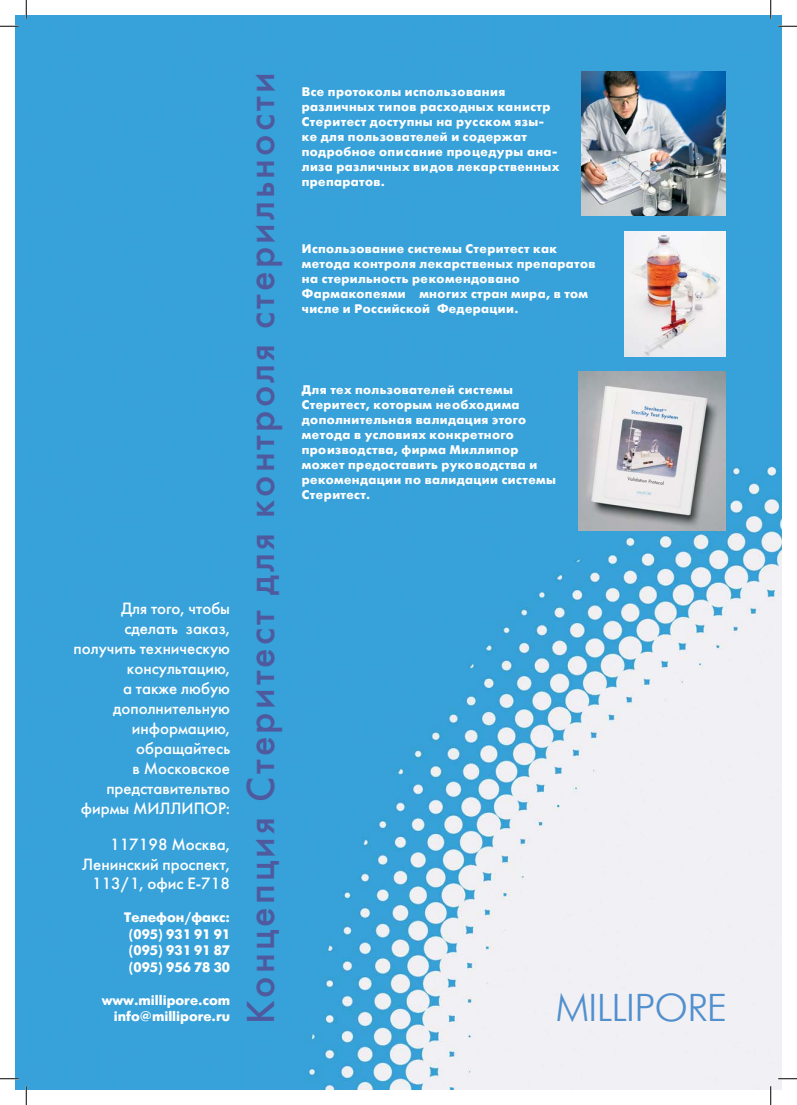
<style>
.page{position:relative;width:797px;height:1105px;background:#fff}
.page>*{position:absolute;margin:0;border:0;box-sizing:border-box;transform-origin:0 0}
.t1{font:38.75px "Futuris C";letter-spacing:.08em;color:#4f5a9e}
.t2{font:38.75px "Futuris Light C";letter-spacing:-.02em;color:#5190cd}
.t3{font:16.25px/20px "Futuris C";color:#fff;text-align:right}
.t4{font:700 13.75px/16.5px "Futuris C";color:#fff;text-align:center}
.t5{font:700 12.5px/15px "Futuris C";letter-spacing:.03em;color:#fff}
</style>
<div class="page">
<img style="left:16px;top:16px;width:765px;height:1073px">
<img style="left:581px;top:71px;width:144px;height:145px">
<img style="left:624px;top:232px;width:101px;height:124px">
<img style="left:578px;top:372px;width:147px;height:158px">
<svg style="left:0;top:25px;width:19px;height:2px"></svg>
<svg style="left:778px;top:25px;width:19px;height:2px"></svg>
<svg style="left:0;top:1078px;width:19px;height:1px"></svg>
<svg style="left:778px;top:1078px;width:19px;height:1px"></svg>
<svg style="left:25px;top:0;width:2px;height:19px"></svg>
<svg style="left:25px;top:1086px;width:2px;height:19px"></svg>
<svg style="left:770px;top:0;width:1px;height:19px"></svg>
<svg style="left:770px;top:1086px;width:1px;height:19px"></svg>
<h1 class="t1" style="left:238px;top:1024px;width:953px;rotate:-90deg">Концепция Стеритест для контроля стерильности</h1>
<p class="t5" style="left:302px;top:85px;width:259px">Все протоколы использо вания различных ти пов расходных ка нистр<br>Сте ри тест доступны на рус ском язы&shy;ке для пользователей и содержат подробное опи сание про цеду ры ана - лиза различных ви дов лекар ственных препаратов.</p>
<p class="t5" style="left:302px;top:243px;width:295px">Использование системы Сте ритест как метода контроля лекарственых препаратов на стерильность ре ко мендовано Фармакопеями мно гих стран мира, в том числе и Российской Федерации.</p>
<p class="t5" style="left:302px;top:384px;width:256px">Для тех пользователей сис темы<br>Стеритест, которым не обходима дополнительная ва лидация этого<br>ме тода в условиях конкретного<br>про изводства, фирма Миллипор может предоставить руко водства и рекомендации по валидации сис темы<br>Сте ритест.</p>
<h2 class="t3" style="left:73px;top:599px;width:158px">Для того, чтобы сделать заказ, получить техническую консультацию,<br>а также любую дополнительную информацию, обращайтесь<br>в Московское представительтво фирмы МИЛЛИПОР:</h2>
<h2 class="t3" style="left:82px;top:835px;width:149px;line-height:19.5px">117198 Москва,<br>Ленинский проспект,<br>113/1, офис Е-718</h2>
<p class="t4" style="left:124px;top:911px;width:107px">Телефон/факс: (095) 931 91 91 (095) 931 91 87 (095) 956 78 30</p>
<p class="t4" style="left:102px;top:993px;width:130px;text-align:right">www.millipore.com info@millipore.ru</p>
<h1 class="t2" style="left:556px;top:988px;width:173px">MILLIPORE</h1>
</div>
